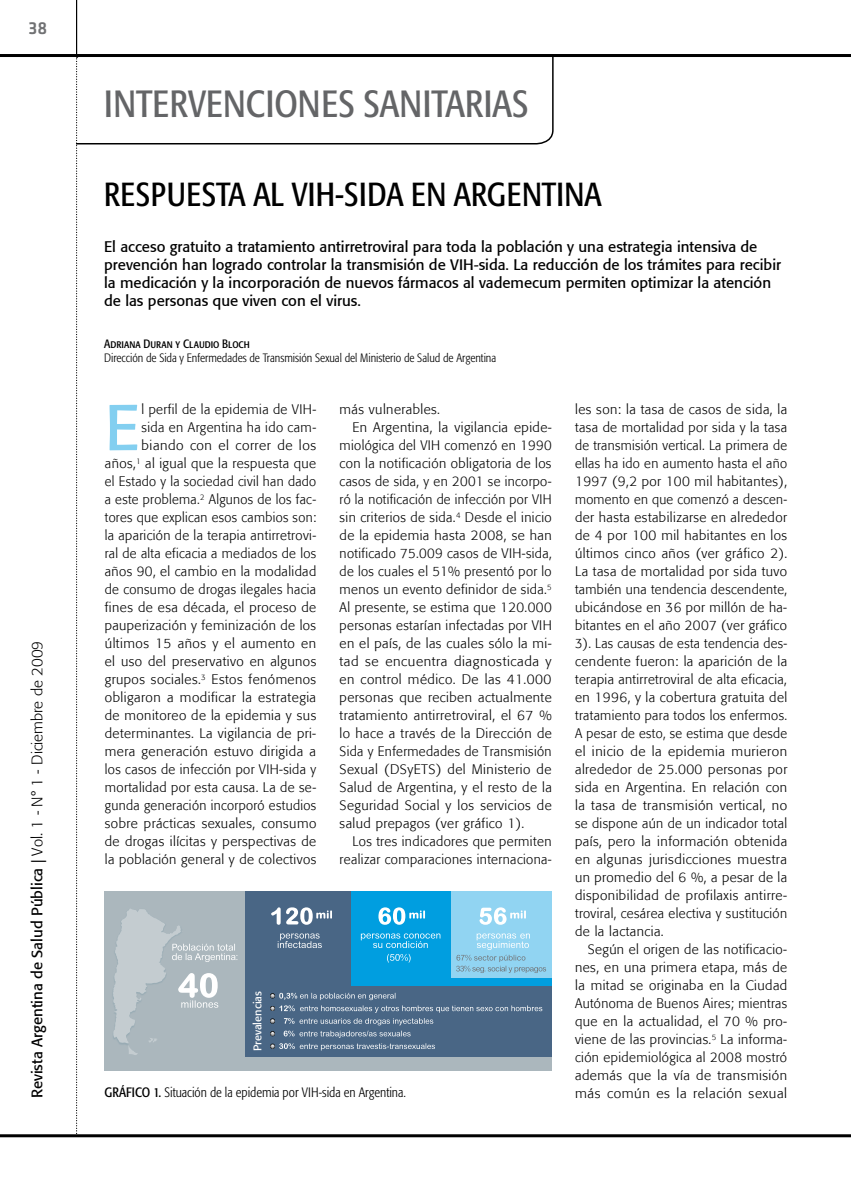
<style>
.page{position:relative;width:851px;height:1191px;background:#fff}
.page>*{position:absolute;margin:0;border:0;box-sizing:border-box;transform-origin:0 0}
.t1{font:64.05px "Formata";color:#83cff0}
.t2{font:condensed 37.5px "Formata";letter-spacing:.01em;color:#646567}
.t3{font:condensed 33px "Formata";color:#000}
.t4{font:500 18px "Klavika";color:#707173}
.t5{font:15px/18px "Formata";color:#000}
.t6{font:300 13.5px/18px "Formata";letter-spacing:.03em;color:#000;text-align:justify}
.t7{font:300 13.5px "Formata";letter-spacing:.03em;color:#000;scale:.96 1}
.t8{font:300 condensed 13.5px "Formata";color:#000}
.t9{font:300 13.5px "Formata";letter-spacing:.03em;color:#000;scale:.95 1}
.t10{font:300 condensed 12px "Formata";color:#000}
.t11{font:12px "Formata Condensed SC";color:#000}
.t12{font:11.1px "Formata";color:#fff}
.s1{font-weight:300}
.s2{font-weight:400}
</style>
<div class="page">
<hr style="left:0;top:54px;width:850px;height:3px;background:#000">
<hr style="left:0;top:1134px;width:850px;height:3px;background:#000">
<hr style="left:76px;top:0;width:1px;height:54px;background:#000">
<svg style="left:76px;top:145px;width:2px;height:990px"></svg>
<svg style="left:76px;top:57px;width:478px;height:88px"></svg>
<div style="left:104px;top:891px;width:447px;height:179px;background:#abb7bd"></div>
<div style="left:245px;top:891px;width:306px;height:166px;background:#496685"></div>
<div style="left:351px;top:891px;width:200px;height:95px;background:#009ee0"></div>
<div style="left:451px;top:891px;width:100px;height:86px;background:#91d4f2"></div>
<svg style="left:113px;top:909px;width:124px;height:146px"></svg>
<svg style="left:271px;top:907px;width:9px;height:17px"></svg>
<svg style="left:286px;top:907px;width:46px;height:17px"></svg>
<svg style="left:277px;top:933px;width:45px;height:15px"></svg>
<svg style="left:378px;top:907px;width:47px;height:17px"></svg>
<svg style="left:361px;top:933px;width:79px;height:15px"></svg>
<svg style="left:387px;top:954px;width:23px;height:8px"></svg>
<svg style="left:479px;top:907px;width:47px;height:17px"></svg>
<svg style="left:456px;top:933px;width:90px;height:40px"></svg>
<svg style="left:270px;top:992px;width:272px;height:20px"></svg>
<svg style="left:270px;top:1018px;width:165px;height:32px"></svg>
<h3 class="t4" style="left:29px;top:19px;width:10px">38</h3>
<p class="t5" style="left:28px;top:1098px;width:459px;rotate:-90deg">Revista Argentina de Salud Pública | <span class="s1">Vol. 1 - N° 1 - Diciembre de 2009</span></p>
<h2 class="t2" style="left:104px;top:82px;width:426px">INTERVENCION ES SANITARIAS</h2>
<h3 class="t3" style="left:104px;top:175px;width:499px">RESPUESTA AL VIH-SIDA EN ARGENTINA</h3>
<p class="t5" style="left:104px;top:238px;width:678px">El acceso gratuito a tratamiento antirretroviral para toda la población y una estrategia intensiva de prevención han logrado controlar la transmisión de VIH-sida. La reducción de los trámites para recibir la medicación y la incorporación de nuevos fármacos al vademecum permiten optimizar la atención de las personas que viven con el virus.</p>
<p class="t11" style="left:104px;top:337px;width:147px">Adriana Duran y Claudio Bloch</p>
<p class="t10" style="left:104px;top:351px;width:393px">Dirección de Sida y Enfermedades de Transmisión Sexual del Ministerio de Salud de Argentina</p>
<p class="t6" style="left:105px;top:400px;width:213px;text-align:right">l perfil de la epidemia de VIH-<br>sida en Argentina ha ido cam&shy;biando con el correr de los años,<sup>1</sup> al igual que la respuesta que el Estado y la sociedad civil han dado a este problema.<sup>2</sup> Algunos de los fac&shy;tores que explican esos cambios son: la aparición de la terapia antirretrovi&shy;ral de alta eficacia a mediados de los años 90, el cambio en la modalidad de consumo de drogas ilegales hacia fines de esa década, el proceso de pauperización y feminización de los últimos 15 años y el aumento en el uso del preservativo en algunos grupos sociales.<sup>3</sup> Estos fenómenos obligaron a modificar la estrategia de monitoreo de la epidemia y sus determinantes. La vigilancia de pri&shy;mera generación estuvo dirigida a los casos de infección por VIH-sida y mortalidad por esta causa. La de se&shy;gunda generación incorporó estudios sobre prácticas sexuales, consumo de drogas ilícitas y perspectivas de la población general y de colectivos</p>
<p class="t6" style="left:575px;top:400px;width:214px">les son: la tasa de casos de sida, la tasa de mortalidad por sida y la tasa de transmisión vertical. La primera de ellas ha ido en aumento hasta el año 1997 (9,2 por 100 mil habitantes), momento en que comenzó a descen&shy;der hasta estabilizarse en alrededor de 4 por 100 mil habitantes en los últimos cinco años (ver gráfico 2).<br>La tasa de mortalidad por sida tuvo también una tendencia descendente, ubicándose en 36 por millón de ha&shy;bitantes en el año 2007 (ver gráfico 3). Las causas de esta tendencia des&shy;cendente fueron: la aparición de la terapia antirretroviral de alta eficacia, en 1996, y la cobertura gratuita del tratamiento para todos los enfermos.<br>A pesar de esto, se estima que desde el inicio de la epidemia murieron alrededor de 25.000 personas por sida en Argentina. En relación con la tasa de transmisión vertical, no se dispone aún de un indicador total país, pero la información obtenida en algunas jurisdicciones muestra un promedio del 6 %, a pesar de la disponibilidad de profilaxis antirre&shy;troviral, cesárea electiva y sustitución de la lactancia.</p>
<p class="t6" style="left:575px;top:940px;width:214px;text-indent:13px">Según el origen de las notificacio&shy;nes, en una primera etapa, más de la mitad se originaba en la Ciudad Autónoma de Buenos Aires; mientras que en la actualidad, el 70 % pro&shy;viene de las provincias.<sup>5</sup> La informa&shy;ción epidemiológica al 2008 mostró además que la vía de transmisión</p>
<p class="t6" style="left:339px;top:400px;width:102px">más vulnerables.</p>
<p class="t6" style="left:352px;top:418px;width:201px">En Argentina, la vigilancia epide-</p>
<p class="t6" style="left:339px;top:436px;width:214px">miológica del VIH comenzó en 1990</p>
<p class="t6" style="left:339px;top:454px;width:213px">con la notificación obligatoria de los</p>
<p class="t7" style="left:339px;top:473px;width:222px">casos de sida, y en 2001 se incorpo-</p>
<p class="t9" style="left:339px;top:491px;width:225px">ró la notificación de infección por VIH</p>
<p class="t6" style="left:339px;top:508px;width:213px">sin criterios de sida.<sup>4</sup> Desde el inicio</p>
<p class="t6" style="left:339px;top:526px;width:214px">de la epidemia hasta 2008, se han</p>
<p class="t6" style="left:339px;top:544px;width:213px">notificado 75.009 casos de VIH-sida,</p>
<p class="t7" style="left:339px;top:563px;width:222px">de los cuales el 51% presentó por lo</p>
<p class="t6" style="left:339px;top:580px;width:213px">menos un evento definidor de sida.<sup>5</sup></p>
<p class="t6" style="left:339px;top:598px;width:214px">Al presente, se estima que 120.000</p>
<p class="t6" style="left:339px;top:616px;width:214px">personas estarían infectadas por VIH</p>
<p class="t6" style="left:339px;top:634px;width:213px">en el país, de las cuales sólo la mi-</p>
<p class="t6" style="left:339px;top:652px;width:213px">tad se encuentra diagnosticada y</p>
<p class="t6" style="left:339px;top:670px;width:213px">en control médico. De las 41.000</p>
<p class="t6" style="left:339px;top:688px;width:214px">personas que reciben actualmente</p>
<p class="t6" style="left:339px;top:706px;width:214px">tratamiento antirretroviral, el 67 %</p>
<p class="t6" style="left:339px;top:724px;width:214px">lo hace a través de la Dirección de</p>
<p class="t7" style="left:339px;top:743px;width:222px">Sida y Enfermedades de Transmisión</p>
<p class="t6" style="left:339px;top:760px;width:213px">Sexual (DSyETS) del Ministerio de</p>
<p class="t6" style="left:339px;top:778px;width:214px">Salud de Argentina, y el resto de la</p>
<p class="t6" style="left:339px;top:796px;width:213px">Seguridad Social y los servicios de</p>
<p class="t6" style="left:339px;top:814px;width:186px">salud prepagos (ver gráfico 1).</p>
<p class="t6" style="left:352px;top:832px;width:201px">Los tres indicadores que permiten</p>
<p class="t6" style="left:339px;top:850px;width:213px">realizar comparaciones internaciona-</p>
<h1 class="t1" style="left:105px;top:389px;width:36px">E</h1>
<p class="t12" style="left:251px;top:1051px;width:62px;rotate:-90deg">Prevalencias</p>
<p class="t8" style="left:104px;top:1084px;width:303px"><span class="s2">GRÁFICO 1.</span> Situación de la epidemia por VIH-sida en Argentina.</p>
<p class="t6" style="left:575px;top:1084px;width:213px">más común es la relación sexual</p>
</div>
